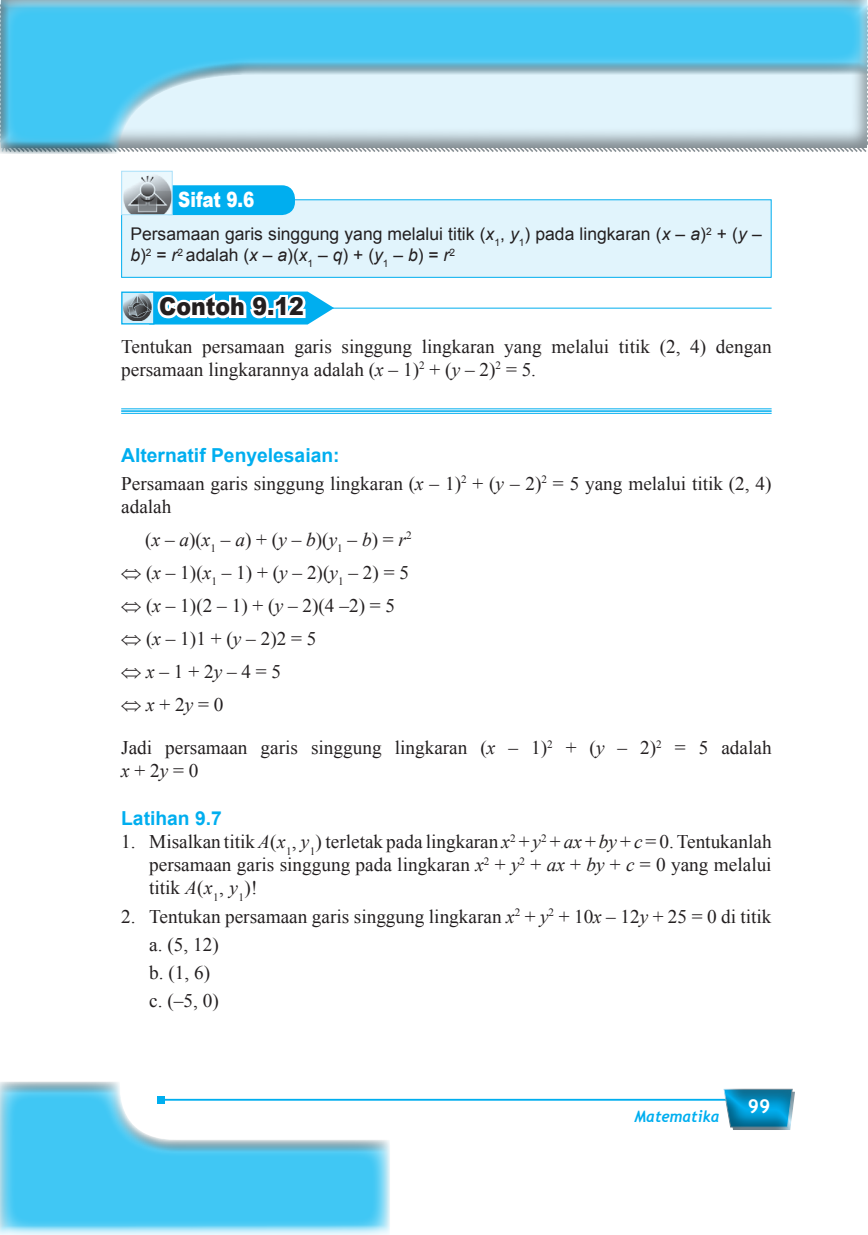
<style>
.page{position:relative;width:868px;height:1235px;background:#fff}
.page>*{position:absolute;margin:0;border:0;box-sizing:border-box;transform-origin:0 0}
.t1{font:900 24.5px "Arial";color:#231f20;scale:.9 1}
.t2{font:900 21px "Arial";letter-spacing:-.005em;color:#fff;scale:.8 1}
.BODY_FULLJUST{font:19.25px/23.1px "Times New Roman";color:#231f20}
.NUMBERING_A{font:19.25px/23.1px "Times New Roman";color:#231f20;text-align:justify}
.JUDUL_BAB_ARIAL_BOLD{font:700 19.25px "Arial";color:#00aeef}
.t3{font:700 19.25px "Trebuchet MS";color:#fff}
.t4{font:17.5px/21px "Arial";color:#231f20}
.t5{font:italic 700 15.75px "Trebuchet";color:#00aeef;scale:.95 1}
.s1{font-style:italic}
</style>
<div class="page">
<hr style="left:161px;top:1098px;width:620px;height:2px;background:#00aeef">
<div style="left:720px;top:1086px;width:75px;height:43px;background:linear-gradient(to right,#eff1f2,#dfe1e2)"></div>
<div style="left:720px;top:1089px;width:75px;height:41px;background:#231f20;opacity:.75"></div>
<div style="left:0;top:0;width:867px;height:156px;background:#231f20;opacity:.75"></div>
<div style="left:0;top:1079px;width:390px;height:154px;background:#231f20;opacity:.75"></div>
<div style="left:121px;top:199px;width:650px;height:79px;background:#e1f4fc"></div>
<div style="left:156px;top:186px;width:138px;height:28px;background:#00aeef;border-radius:12px"></div>
<div style="left:155px;top:185px;width:140px;height:30px;border:2px solid #00aeef;border-radius:12px"></div>
<img style="left:124px;top:173px;width:47px;height:40px">
<div style="left:121px;top:171px;width:52px;height:44px;border:1px solid #aae0f9"></div>
<div style="left:121px;top:291px;width:33px;height:33px;border:1px solid #00aeef"></div>
<svg style="left:123px;top:291px;width:211px;height:33px"></svg>
<hr style="left:332px;top:308px;width:439px;height:1px;background:#00aeef">
<hr style="left:121px;top:408px;width:650px;height:1px;background:#00aeef">
<hr style="left:121px;top:410px;width:650px;height:2px;background:#00aeef">
<hr style="left:121px;top:413px;width:650px;height:1px;background:#00aeef">
<svg style="left:0;top:0;width:242px;height:153px"></svg>
<p class="t2" style="left:178px;top:184px;width:97px">Sifat 9.6</p>
<p class="t4" style="left:130px;top:224px;width:632px">Persamaan garis singgung yang melalui titik (<span class="s1">x</span><sub>1</sub>, <span class="s1">y</span><sub>1</sub>) pada lingkaran (<span class="s1">x</span> – <span class="s1">a</span>)<sup>2</sup> + (<span class="s1">y</span> – <span class="s1">b</span>)<sup>2</sup> = <span class="s1">r</span><sup>2</sup> adalah (<span class="s1">x</span> – <span class="s1">a</span>)(<span class="s1">x</span><sub>1</sub> – <span class="s1">q</span>) + (<span class="s1">y</span><sub>1</sub> – <span class="s1">b</span>) = <span class="s1">r</span><sup>2</sup></p>
<p class="t1" style="left:159px;top:289px;width:162px">Contoh 9.12</p>
<p class="BODY_FULLJUST" style="left:121px;top:334px;width:651px">Tentukan persamaan garis singgung lingkaran yang melalui titik (2, 4) dengan persamaan lingkarannya adalah (<span class="s1">x</span> – 1)<sup>2</sup> + (<span class="s1">y</span> – 2)<sup>2</sup> = 5.</p>
<p class="JUDUL_BAB_ARIAL_BOLD" style="left:121px;top:442px;width:220px">Alternatif Penyelesaian:</p>
<p class="BODY_FULLJUST" style="left:121px;top:471px;width:651px">Persamaan garis singgung lingkaran (<span class="s1">x</span> – 1)<sup>2</sup> + (<span class="s1">y</span> – 2)<sup>2</sup> = 5 yang melalui titik (2, 4) adalah</p>
<p class="BODY_FULLJUST" style="left:145px;top:527px;width:268px">(<span class="s1">x</span> – <span class="s1">a</span>)(<span class="s1">x</span><sub>1</sub> – <span class="s1">a</span>) + (<span class="s1">y</span> – <span class="s1">b</span>)(<span class="s1">y</span><sub>1</sub> – <span class="s1">b</span>) = <span class="s1">r</span><sup>2</sup></p>
<p class="BODY_FULLJUST" style="left:121px;top:560px;width:289px">⇔ (<span class="s1">x</span> – 1)(<span class="s1">x</span><sub>1</sub> – 1) + (<span class="s1">y</span> – 2)(<span class="s1">y</span><sub>1</sub> – 2) = 5</p>
<p class="BODY_FULLJUST" style="left:121px;top:593px;width:275px">⇔ (<span class="s1">x</span> – 1)(2 – 1) + (<span class="s1">y</span> – 2)(4 –2) = 5</p>
<p class="BODY_FULLJUST" style="left:121px;top:626px;width:197px">⇔ (<span class="s1">x</span> – 1)1 + (<span class="s1">y</span> – 2)2 = 5</p>
<p class="BODY_FULLJUST" style="left:121px;top:659px;width:161px">⇔ <span class="s1">x</span> – 1 + 2<span class="s1">y</span> – 4 = 5</p>
<p class="BODY_FULLJUST" style="left:121px;top:692px;width:104px">⇔ <span class="s1">x</span> + 2<span class="s1">y</span> = 0</p>
<p class="BODY_FULLJUST" style="left:121px;top:735px;width:651px">Jadi persamaan garis singgung lingkaran (<span class="s1">x</span> – 1)<sup>2</sup> + (<span class="s1">y</span> – 2)<sup>2</sup> = 5 adalah <span class="s1">x</span> + 2<span class="s1">y</span> = 0</p>
<p class="JUDUL_BAB_ARIAL_BOLD" style="left:121px;top:805px;width:102px">Latihan 9.7</p>
<p class="NUMBERING_A" style="left:149px;top:829px;width:623px;text-indent:-28px">1. Misalkan titik <span class="s1">A</span>(<span class="s1">x</span><sub>1</sub>, <span class="s1">y</span><sub>1</sub>) terletak pada lingkaran <span class="s1">x</span><sup>2</sup> + <span class="s1">y</span><sup>2</sup> + <span class="s1">ax</span> + <span class="s1">by</span> + <span class="s1">c</span> = 0. Tentukanlah persamaan garis singgung pada lingkaran <span class="s1">x</span><sup>2</sup> + <span class="s1">y</span><sup>2</sup> + <span class="s1">ax</span> + <span class="s1">by</span> + <span class="s1">c</span> = 0 yang melalui titik <span class="s1">A</span>(<span class="s1">x</span><sub>1</sub>, <span class="s1">y</span><sub>1</sub>)!</p>
<p class="NUMBERING_A" style="left:121px;top:904px;width:651px">2. Tentukan persamaan garis singgung lingkaran <span class="s1">x</span><sup>2</sup> + <span class="s1">y</span><sup>2</sup> + 10<span class="s1">x</span> – 12<span class="s1">y</span> + 25 = 0 di titik</p>
<p class="NUMBERING_A" style="left:149px;top:932px;width:71px">a. (5, 12)</p>
<p class="NUMBERING_A" style="left:149px;top:960px;width:62px">b. (1, 6)</p>
<p class="NUMBERING_A" style="left:149px;top:988px;width:71px">c. (–5, 0)</p>
<p class="t5" style="left:634px;top:1107px;width:91px">Matematika</p>
<p class="t3" style="left:747px;top:1094px;width:24px">99</p>
</div>
